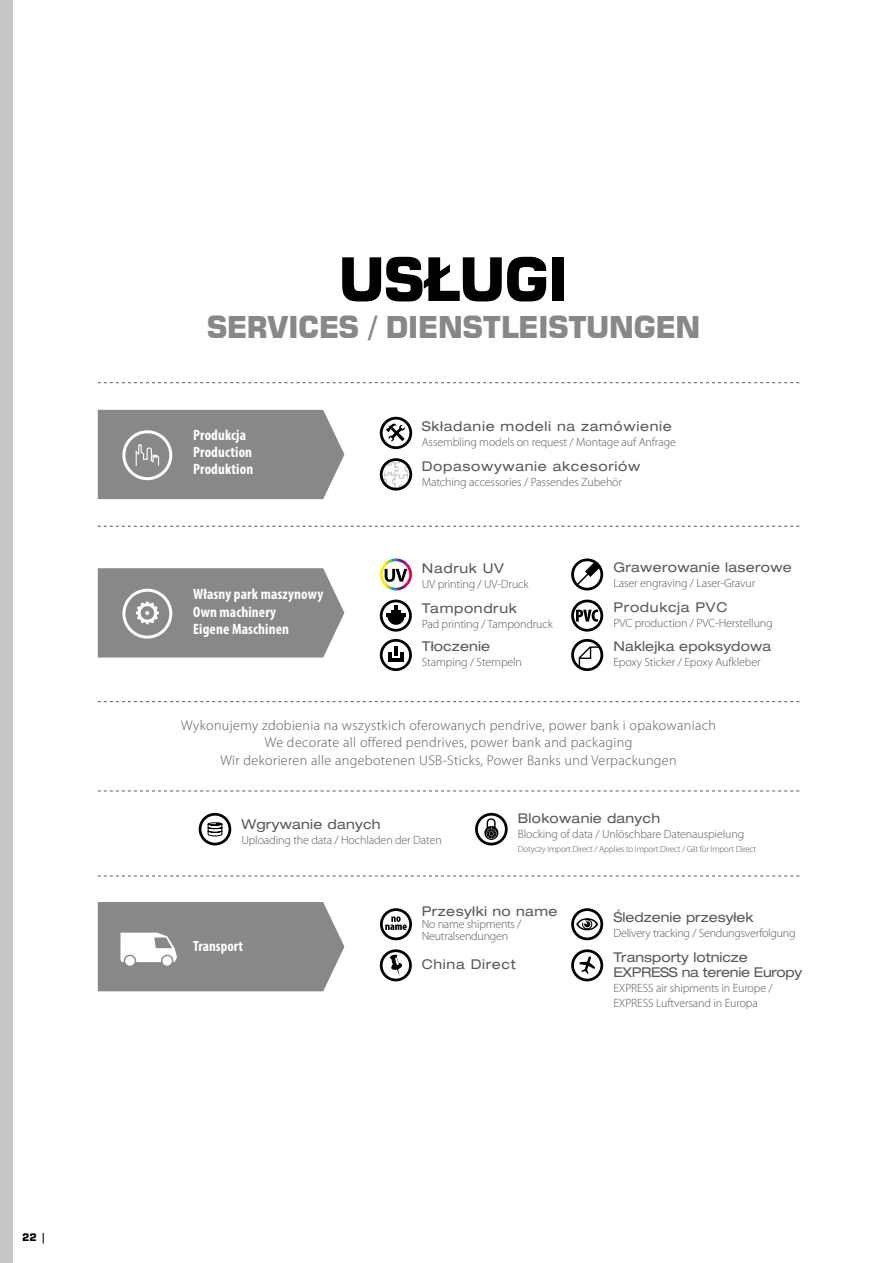
<style>
.page{position:relative;width:893px;height:1263px;background:#fff}
.page>*{position:absolute;margin:0;border:0;box-sizing:border-box;transform-origin:0 0}
.t1{font:700 60px "Square 721 BT";letter-spacing:-.025em;color:#000}
.t2{font:700 30px "Square 721 BT";letter-spacing:-.025em;color:#87888a}
.t3{font:700 condensed 15px/17.2px "Myriad Pro";letter-spacing:.01em;color:#fff}
.t4{font:700 condensed 14.85px "Myriad Pro";color:#fff}
.t5{font:300 14.1px/17.5px "Myriad Pro";letter-spacing:.025em;color:#58585a;text-align:center}
.t6{font:expanded 13.5px "Helvetica Neue LT Pro";letter-spacing:.02em;color:#58585a}
.t7{font:expanded 13.5px "Helvetica Neue LT Pro";letter-spacing:.05em;color:#58585a}
.t8{font:expanded 13.5px/15px "Helvetica Neue LT Pro";letter-spacing:-.025em;color:#58585a}
.t9{font:expanded 13.5px "Helvetica Neue LT Pro";color:#58585a}
.t10{font:300 12px/12px "Myriad Pro";letter-spacing:-.01em;color:#58585a}
.t11{font:10.5px "Square 721 EU Bold";color:#000}
.t12{font:300 9px "Myriad Pro";letter-spacing:-.025em;color:#58585a}
</style>
<div class="page">
<div style="left:571px;top:600px;width:32px;height:32px;border:3px solid #000;border-radius:50%"></div>
<svg style="left:576px;top:610px;width:22px;height:12px"></svg>
<div style="left:571px;top:558px;width:32px;height:32px;border:3px solid #000;border-radius:50%"></div>
<svg style="left:577px;top:561px;width:23px;height:24px"></svg>
<div style="left:380px;top:600px;width:32px;height:32px;border:3px solid #000;border-radius:50%"></div>
<hr style="left:386px;top:613px;width:20px;height:3px;background:#000">
<svg style="left:387px;top:616px;width:18px;height:9px"></svg>
<hr style="left:394px;top:605px;width:4px;height:10px;background:#000">
<hr style="left:391px;top:610px;width:10px;height:4px;background:#000">
<div style="left:380px;top:558px;width:32px;height:32px;border:3px solid #fff;border-radius:50%"></div>
<svg style="left:385px;top:569px;width:22px;height:13px"></svg>
<div style="left:571px;top:639px;width:32px;height:32px;border:3px solid #000;border-radius:50%"></div>
<svg style="left:579px;top:646px;width:23px;height:23px"></svg>
<svg style="left:98px;top:526px;width:701px;height:1px"></svg>
<svg style="left:98px;top:902px;width:246px;height:89px;background:#929395"></svg>
<div style="left:124px;top:955px;width:11px;height:11px;background:#fff;border-radius:50%"></div>
<div style="left:124px;top:955px;width:12px;height:12px;border:1px solid #87888a;border-radius:50%"></div>
<div style="left:162px;top:955px;width:11px;height:11px;background:#fff;border-radius:50%"></div>
<div style="left:161px;top:955px;width:12px;height:12px;border:1px solid #87888a;border-radius:50%"></div>
<svg style="left:98px;top:410px;width:246px;height:89px;background:#8f8f91"></svg>
<svg style="left:98px;top:790px;width:701px;height:1px"></svg>
<div style="left:380px;top:417px;width:32px;height:32px;border:3px solid #000;border-radius:50%"></div>
<svg style="left:386px;top:424px;width:19px;height:17px"></svg>
<img style="left:381px;top:460px;width:30px;height:29px;border-radius:15px">
<div style="left:380px;top:458px;width:32px;height:32px;border:3px solid #000;border-radius:50%"></div>
<div style="left:199px;top:813px;width:32px;height:32px;border:3px solid #000;border-radius:50%"></div>
<svg style="left:207px;top:822px;width:16px;height:15px"></svg>
<svg style="left:98px;top:568px;width:246px;height:89px;background:#8f9092"></svg>
<svg style="left:98px;top:701px;width:701px;height:1px"></svg>
<svg style="left:98px;top:382px;width:701px;height:1px"></svg>
<svg style="left:98px;top:876px;width:701px;height:1px"></svg>
<div style="left:475px;top:813px;width:33px;height:32px;border:3px solid #000;border-radius:50%"></div>
<div style="left:571px;top:949px;width:32px;height:32px;border:3px solid #000;border-radius:50%"></div>
<div style="left:571px;top:908px;width:32px;height:32px;border:3px solid #000;border-radius:50%"></div>
<div style="left:380px;top:949px;width:32px;height:32px;border:3px solid #000;border-radius:50%"></div>
<div style="left:380px;top:908px;width:32px;height:32px;border:3px solid #000;border-radius:50%"></div>
<svg style="left:390px;top:955px;width:12px;height:21px"></svg>
<svg style="left:484px;top:818px;width:14px;height:22px"></svg>
<svg style="left:576px;top:918px;width:22px;height:12px"></svg>
<svg style="left:579px;top:956px;width:16px;height:18px"></svg>
<svg style="left:385px;top:916px;width:22px;height:14px"></svg>
<div style="left:0;top:0;width:13px;height:1263px;background:#c6c7c8"></div>
<div style="left:380px;top:639px;width:32px;height:32px;border:3px solid #000;border-radius:50%"></div>
<hr style="left:388px;top:658px;width:16px;height:4px;background:#000">
<svg style="left:388px;top:646px;width:16px;height:12px"></svg>
<p class="t11" style="left:22px;top:1230px;width:25px">22 |</p>
<h1 class="t1" style="left:338px;top:243px;width:232px">USŁUGI</h1>
<h2 class="t2" style="left:207px;top:309px;width:495px">SERVICES / DIENSTLEISTUNGEN</h2>
<p class="t3" style="left:193px;top:426px;width:62px">Produkcja<br>Production<br>Produktion</p>
<p class="t3" style="left:193px;top:585px;width:132px">Własny park maszynowy<br>Own machinery<br>Eigene Maschinen</p>
<p class="t7" style="left:422px;top:419px;width:252px">Składanie modeli na zamówienie</p>
<p class="t10" style="left:422px;top:436px;width:256px">Assembling models on request / Montage auf Anfrage</p>
<p class="t7" style="left:422px;top:459px;width:220px">Dopasowywanie akcesoriów</p>
<p class="t10" style="left:422px;top:476px;width:202px">Matching accessories / Passendes Zubehör</p>
<p class="t7" style="left:422px;top:560px;width:84px">Nadruk UV</p>
<p class="t10" style="left:422px;top:578px;width:108px">UV printing / UV-Druck</p>
<p class="t7" style="left:422px;top:600px;width:97px">Tampondruk</p>
<p class="t10" style="left:422px;top:618px;width:133px">Pad printing / Tampondruck</p>
<p class="t6" style="left:422px;top:639px;width:70px">Tłoczenie</p>
<p class="t10" style="left:422px;top:656px;width:102px">Stamping / Stempeln</p>
<p class="t6" style="left:613px;top:560px;width:180px">Grawerowanie laserowe</p>
<p class="t10" style="left:613px;top:577px;width:143px">Laser engraving / Laser-Gravur</p>
<p class="t7" style="left:613px;top:599px;width:115px">Produkcja PVC</p>
<p class="t10" style="left:613px;top:617px;width:161px">PVC production / PVC-Herstellung</p>
<p class="t6" style="left:613px;top:638px;width:159px">Naklejka epoksydowa</p>
<p class="t10" style="left:613px;top:655px;width:149px">Epoxy Sticker / Epoxy Aufkleber</p>
<p class="t5" style="left:181px;top:716px;width:536px">Wykonujemy zdobienia na wszystkich oferowanych pendrive, power bank i opakowaniach<br>We decorate all offered pendrives, power bank and packaging<br>Wir dekorieren alle angebotenen USB-Sticks, Power Banks und Verpackungen</p>
<p class="t6" style="left:241px;top:816px;width:141px">Wgrywanie danych</p>
<p class="t10" style="left:241px;top:833px;width:202px">Uploading the data / Hochladen der Daten</p>
<p class="t6" style="left:518px;top:811px;width:144px">Blokowanie danych</p>
<p class="t10" style="left:518px;top:828px;width:228px">Blocking of data / Unlöschbare Datenauspielung</p>
<p class="t12" style="left:518px;top:844px;width:240px">Dotyczy Import Direct / Applies to Import Direct / Gilt für Import Direct</p>
<p class="t4" style="left:193px;top:937px;width:51px">Transport</p>
<p class="t6" style="left:422px;top:904px;width:137px">Przesyłki no name</p>
<p class="t10" style="left:422px;top:918px;width:101px">No name shipments /<br>Neutralsendungen</p>
<p class="t7" style="left:422px;top:956px;width:95px">China Direct</p>
<p class="t9" style="left:613px;top:909px;width:142px">Śledzenie przesyłek</p>
<p class="t10" style="left:613px;top:927px;width:184px">Delivery tracking / Sendungsverfolgung</p>
<p class="t8" style="left:613px;top:949px;width:190px">Transporty lotnicze<br>EXPRESS na terenie Europy</p>
<p class="t10" style="left:613px;top:980px;width:161px;line-height:15px">EXPRESS air shipments in Europe /<br>EXPRESS Luftversand in Europa</p>
</div>
